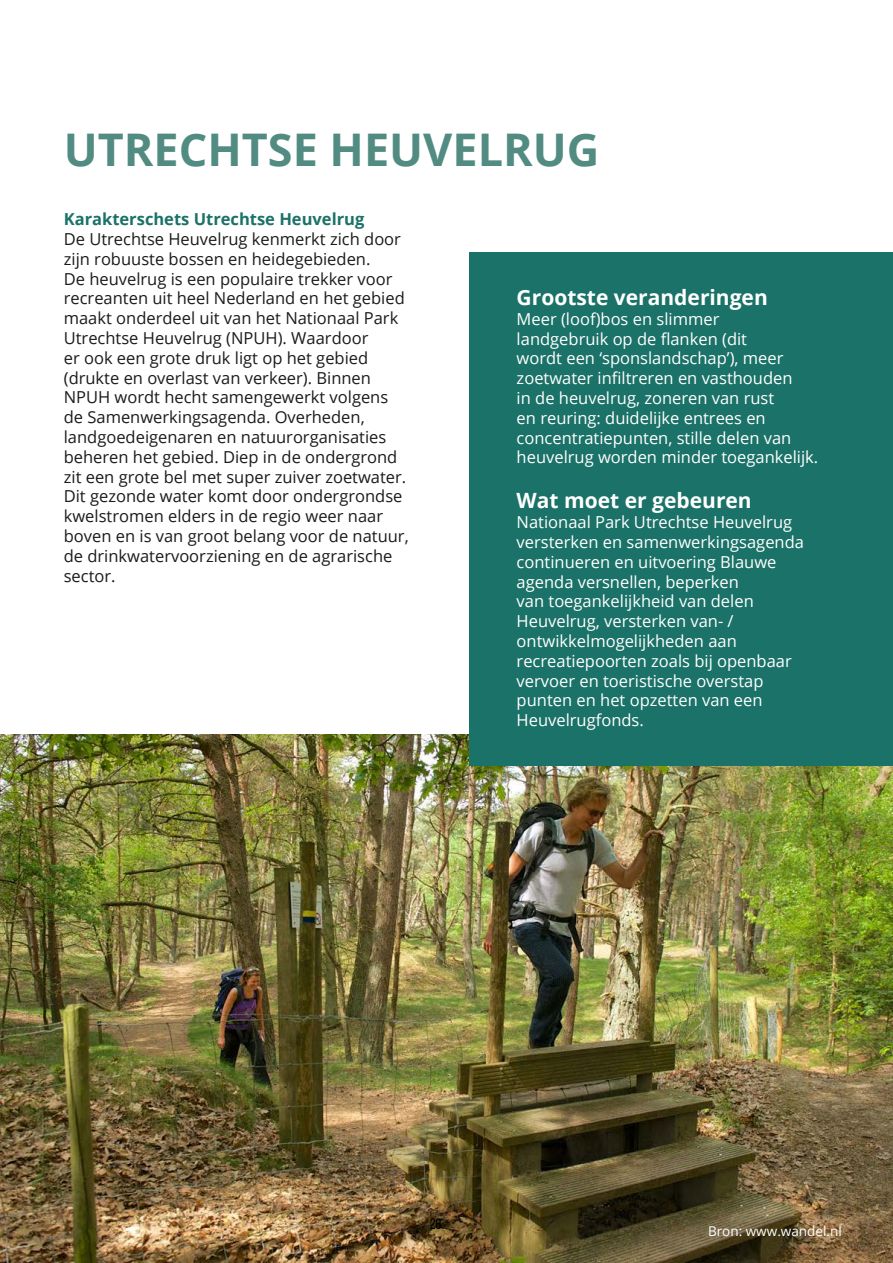
<style>
.page{position:relative;width:893px;height:1263px;background:#fff}
.page>*{position:absolute;margin:0;border:0;box-sizing:border-box;transform-origin:0 0}
.t1{font:700 45px "Open Sans";color:#518b82}
.t2{font:700 21px "Open Sans";color:#fff}
.t3{font:16.5px/19.8px "Open Sans";color:#1b1b1a}
.t4{font:16.5px/19.8px "Open Sans";color:#fff}
.t5{font:700 16.5px "Open Sans";color:#1b7268}
.t6{font:15px "Bebas Neue Pro";color:#000}
.t7{font:13.5px "Open Sans";color:#fff}
</style>
<div class="page">
<img style="left:0;top:734px;width:893px;height:529px">
<div style="left:470px;top:252px;width:423px;height:513px;background:#1b7268"></div>
<h1 class="t1" style="left:64px;top:118px;width:537px">UTRECHTSE HEUVELRUG</h1>
<p class="t5" style="left:64px;top:208px;width:302px">Karakterschets Utrechtse Heuvelrug</p>
<p class="t3" style="left:64px;top:229px;width:346px">De Utrechtse Heuvelrug kenmerkt zich door zijn robuuste bossen en heidegebieden.<br>De heuvelrug is een populaire trekker voor recreanten uit heel Nederland en het gebied maakt onderdeel uit van het Nationaal Park Utrechtse Heuvelrug (NPUH). Waardoor<br>er ook een grote druk ligt op het gebied (drukte en overlast van verkeer). Binnen NPUH wordt hecht samengewerkt volgens de Samenwerkingsagenda. Overheden, landgoedeigenaren en natuurorganisaties beheren het gebied. Diep in de ondergrond zit een grote bel met super zuiver zoetwater.<br>Dit gezonde water komt door ondergrondse kwelstromen elders in de regio weer naar boven en is van groot belang voor de natuur, de drinkwatervoorziening en de agrarische sector.</p>
<p class="t2" style="left:517px;top:282px;width:253px">Grootste veranderingen</p>
<p class="t4" style="left:517px;top:308px;width:303px">Meer (loof)bos en slimmer<br>landgebruik op de flanken (dit<br>wordt een ‘sponslandschap’), meer zoetwater infiltreren en vasthouden<br>in de heuvelrug, zoneren van rust<br>en reuring: duidelijke entrees en concentratiepunten, stille delen van heuvelrug worden minder toegankelijk.</p>
<p class="t2" style="left:517px;top:486px;width:237px">Wat moet er gebeuren</p>
<p class="t4" style="left:517px;top:512px;width:289px">Nationaal Park Utrechtse Heuvelrug versterken en samenwerkingsagenda continueren en uitvoering Blauwe agenda versnellen, beperken<br>van toegankelijkheid van delen<br>Heuvelrug, versterken van- / ontwikkelmogelijkheden aan recreatiepoorten zoals bij openbaar vervoer en toeristische overstap punten en het opzetten van een<br>Heuvelrugfonds.</p>
<p class="t6" style="left:430px;top:1215px;width:13px">28</p>
<p class="t7" style="left:708px;top:1222px;width:135px">Bron: www.wandel.nl</p>
</div>
